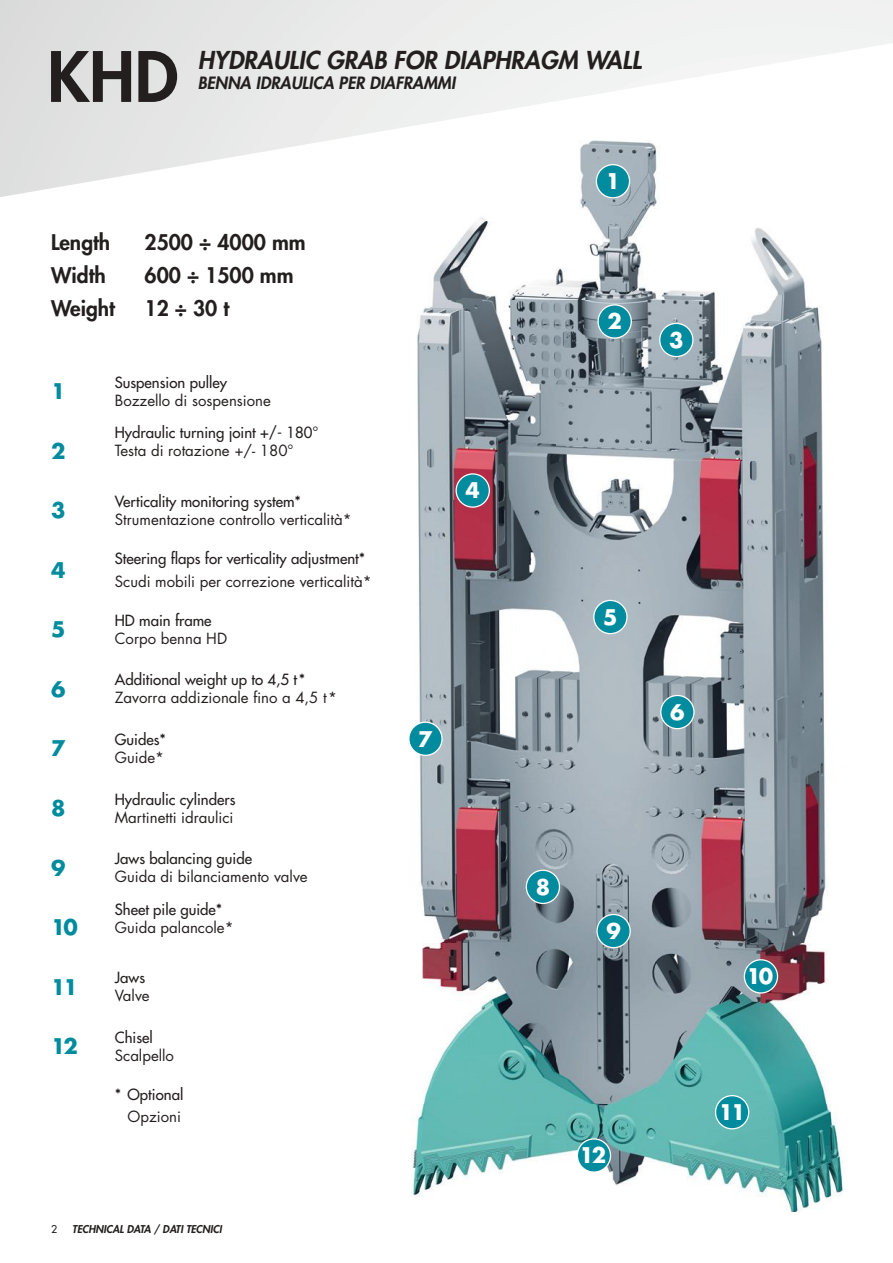
<style>
.page{position:relative;width:893px;height:1263px;background:#fff}
.page>*{position:absolute;margin:0;border:0;box-sizing:border-box;transform-origin:0 0}
.t1{font:800 67.5px "Futura Std";color:#241f1f}
.t2{font:italic 800 24px "Futura Std";color:#241f1f}
.t3{font:800 21px "Futura Std";color:#241f1f}
.t4{font:700 21px "Futura Std";color:#008c9e}
.t5{font:700 21px "Futura Std";color:#fff}
.t6{font:italic 800 16.5px "Futura Std";color:#241f1f}
.t7{font:15px "Futura Std";color:#241f1f}
.t8{font:500 15px "Futura Std";color:#241f1f}
.t9{font:italic 800 10.5px "Futura Std";color:#241f1f}
.t10{font:500 10.5px "Futura Std";color:#241f1f}
</style>
<div class="page">
<svg style="left:0;top:0;width:893px;height:197px"></svg>
<img style="left:412px;top:140px;width:434px;height:1072px">
<div style="left:596px;top:165px;width:34px;height:33px;background:#008c9e;border-radius:50%"></div>
<div style="left:596px;top:164px;width:34px;height:34px;border:1px solid #fff;border-radius:50%"></div>
<div style="left:598px;top:305px;width:33px;height:33px;background:#008c9e;border-radius:50%"></div>
<div style="left:597px;top:304px;width:35px;height:35px;border:1px solid #fff;border-radius:50%"></div>
<div style="left:660px;top:323px;width:33px;height:34px;background:#008c9e;border-radius:50%"></div>
<div style="left:659px;top:323px;width:34px;height:34px;border:1px solid #fff;border-radius:50%"></div>
<div style="left:456px;top:474px;width:33px;height:33px;background:#008c9e;border-radius:50%"></div>
<div style="left:455px;top:473px;width:35px;height:35px;border:1px solid #fff;border-radius:50%"></div>
<div style="left:594px;top:600px;width:33px;height:34px;background:#008c9e;border-radius:50%"></div>
<div style="left:593px;top:600px;width:35px;height:34px;border:1px solid #fff;border-radius:50%"></div>
<div style="left:661px;top:695px;width:33px;height:34px;background:#008c9e;border-radius:50%"></div>
<div style="left:660px;top:695px;width:35px;height:34px;border:1px solid #fff;border-radius:50%"></div>
<div style="left:409px;top:722px;width:33px;height:33px;background:#008c9e;border-radius:50%"></div>
<div style="left:408px;top:721px;width:35px;height:35px;border:1px solid #fff;border-radius:50%"></div>
<div style="left:526px;top:870px;width:33px;height:33px;background:#008c9e;border-radius:50%"></div>
<div style="left:526px;top:870px;width:34px;height:34px;border:1px solid #fff;border-radius:50%"></div>
<div style="left:597px;top:914px;width:33px;height:34px;background:#008c9e;border-radius:50%"></div>
<div style="left:596px;top:914px;width:35px;height:34px;border:1px solid #fff;border-radius:50%"></div>
<div style="left:744px;top:960px;width:33px;height:33px;background:#008c9e;border-radius:50%"></div>
<div style="left:744px;top:959px;width:34px;height:34px;border:1px solid #fff;border-radius:50%"></div>
<div style="left:715px;top:1096px;width:34px;height:33px;background:#008c9e;border-radius:50%"></div>
<div style="left:715px;top:1095px;width:34px;height:34px;border:1px solid #fff;border-radius:50%"></div>
<div style="left:577px;top:1139px;width:33px;height:33px;background:#008c9e;border-radius:50%"></div>
<div style="left:577px;top:1138px;width:34px;height:35px;border:1px solid #fff;border-radius:50%"></div>
<h1 class="t1" style="left:47px;top:45px;width:132px">KHD</h1>
<h2 class="t2" style="left:198px;top:49px;width:445px">HYDRAULIC GRAB FOR DIAPHRAGM WALL</h2>
<p class="t6" style="left:198px;top:75px;width:259px">BENNA IDRAULICA PER DIAFRAMMI</p>
<h3 class="t3" style="left:51px;top:232px;width:61px">Length</h3>
<h3 class="t3" style="left:145px;top:232px;width:163px">2500 ÷ 4000 mm</h3>
<h3 class="t3" style="left:51px;top:265px;width:56px">Width</h3>
<h3 class="t3" style="left:145px;top:265px;width:150px">600 ÷ 1500 mm</h3>
<h3 class="t3" style="left:51px;top:298px;width:65px">Weight</h3>
<h3 class="t3" style="left:145px;top:298px;width:86px">12 ÷ 30 t</h3>
<h3 class="t4" style="left:51px;top:382px;width:16px">1</h3>
<p class="t8" style="left:115px;top:375px;width:114px">Suspension pulley</p>
<p class="t7" style="left:115px;top:393px;width:158px">Bozzello di sospensione</p>
<h3 class="t4" style="left:51px;top:441px;width:16px">2</h3>
<p class="t8" style="left:115px;top:425px;width:205px">Hydraulic turning joint +/- 180°</p>
<p class="t7" style="left:115px;top:444px;width:180px">Testa di rotazione +/- 180°</p>
<h3 class="t4" style="left:51px;top:501px;width:16px">3</h3>
<p class="t8" style="left:115px;top:494px;width:188px">Verticality monitoring system*</p>
<p class="t7" style="left:115px;top:512px;width:238px">Strumentazione controllo verticalità*</p>
<h3 class="t4" style="left:51px;top:560px;width:16px">4</h3>
<h3 class="t4" style="left:51px;top:620px;width:16px">5</h3>
<p class="t8" style="left:115px;top:551px;width:252px">Steering flaps for verticality adjustment*</p>
<p class="t7" style="left:115px;top:574px;width:258px">Scudi mobili per correzione verticalità*</p>
<p class="t8" style="left:115px;top:613px;width:98px">HD main frame</p>
<p class="t7" style="left:115px;top:631px;width:114px">Corpo benna HD</p>
<h3 class="t4" style="left:51px;top:679px;width:16px">6</h3>
<p class="t8" style="left:115px;top:672px;width:192px">Additional weight up to 4,5 t*</p>
<p class="t7" style="left:115px;top:691px;width:224px">Zavorra addizionale fino a 4,5 t*</p>
<h3 class="t4" style="left:51px;top:739px;width:16px">7</h3>
<p class="t8" style="left:115px;top:732px;width:53px">Guides*</p>
<p class="t7" style="left:115px;top:750px;width:51px">Guide*</p>
<h3 class="t4" style="left:51px;top:798px;width:16px">8</h3>
<p class="t8" style="left:115px;top:791px;width:122px">Hydraulic cylinders</p>
<p class="t7" style="left:115px;top:810px;width:120px">Martinetti idraulici</p>
<h3 class="t4" style="left:51px;top:858px;width:16px">9</h3>
<p class="t8" style="left:115px;top:851px;width:139px">Jaws balancing guide</p>
<p class="t7" style="left:115px;top:869px;width:194px">Guida di bilanciamento valve</p>
<h3 class="t4" style="left:51px;top:917px;width:28px">10</h3>
<h3 class="t4" style="left:51px;top:977px;width:28px">11</h3>
<h3 class="t4" style="left:51px;top:1036px;width:28px">12</h3>
<p class="t8" style="left:115px;top:901px;width:109px">Sheet pile guide*</p>
<p class="t7" style="left:115px;top:920px;width:120px">Guida palancole*</p>
<p class="t8" style="left:115px;top:970px;width:32px">Jaws</p>
<p class="t7" style="left:115px;top:988px;width:36px">Valve</p>
<p class="t8" style="left:115px;top:1030px;width:39px">Chisel</p>
<p class="t7" style="left:115px;top:1048px;width:61px">Scalpello</p>
<p class="t8" style="left:115px;top:1087px;width:70px">* Optional</p>
<p class="t7" style="left:128px;top:1110px;width:55px">Opzioni</p>
<p class="t10" style="left:51px;top:1224px;width:8px">2</p>
<p class="t9" style="left:72px;top:1224px;width:151px">TECHNICAL DATA / DATI TECNICI</p>
<h3 class="t5" style="left:466px;top:481px;width:16px">4</h3>
<h3 class="t5" style="left:418px;top:729px;width:16px">7</h3>
<h3 class="t5" style="left:606px;top:172px;width:16px">1</h3>
<h3 class="t5" style="left:607px;top:312px;width:16px">2</h3>
<h3 class="t5" style="left:669px;top:330px;width:16px">3</h3>
<h3 class="t5" style="left:603px;top:607px;width:16px">5</h3>
<h3 class="t5" style="left:670px;top:702px;width:16px">6</h3>
<h3 class="t5" style="left:536px;top:877px;width:16px">8</h3>
<h3 class="t5" style="left:606px;top:921px;width:16px">9</h3>
<h3 class="t5" style="left:579px;top:1146px;width:28px">12</h3>
<h3 class="t5" style="left:746px;top:967px;width:28px">10</h3>
<h3 class="t5" style="left:719px;top:1102px;width:28px">11</h3>
</div>
